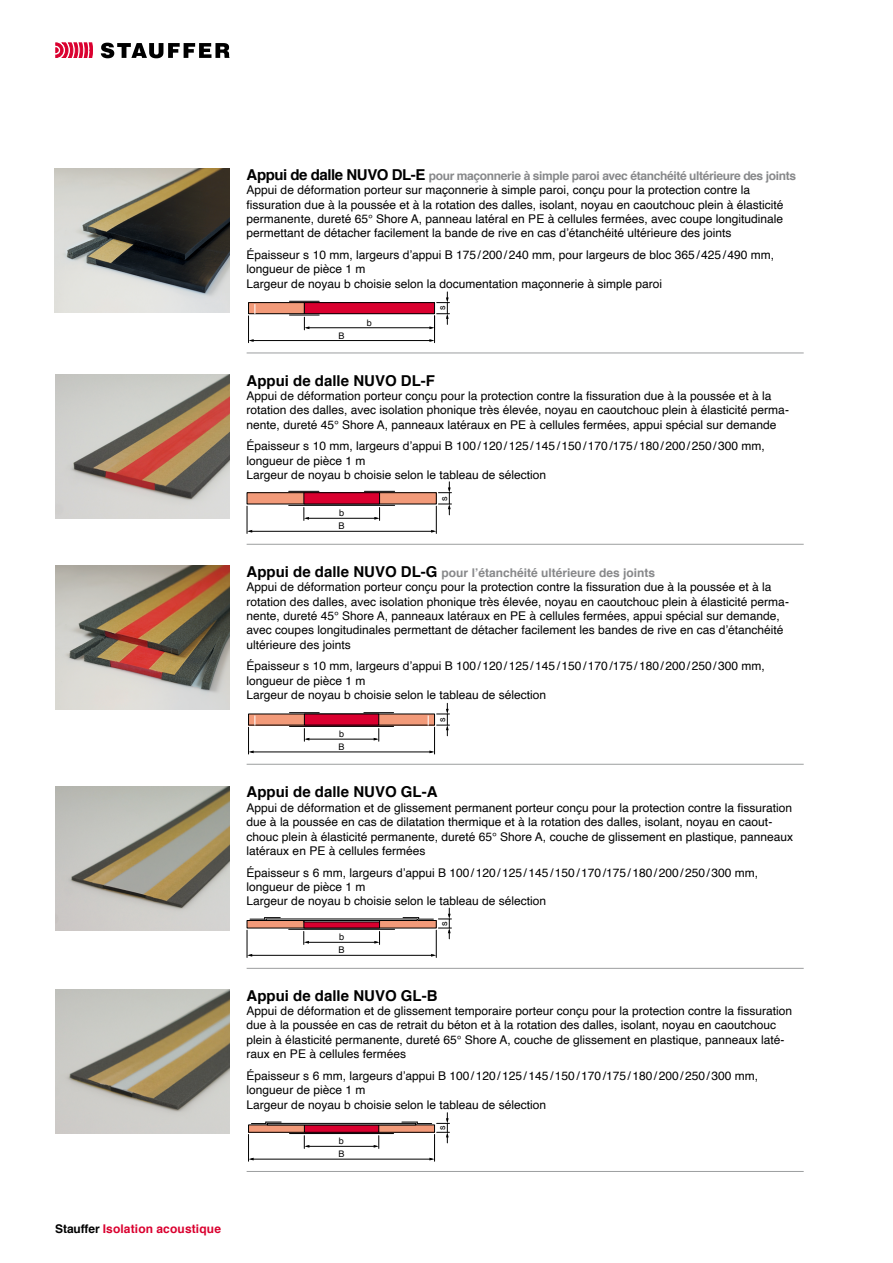
<style>
.page{position:relative;width:893px;height:1263px;background:#fff}
.page>*{position:absolute;margin:0;border:0;box-sizing:border-box;transform-origin:0 0}
.Titel_2{font:700 15px "Helvetica";color:#000}
.Fliesstext{font:12px/14.4px "Helvetica";color:#000}
.Titel_2-2{font:700 12px "Helvetica";letter-spacing:-.03em;color:#87888a}
.Titel_2-3{font:700 12px "Helvetica";color:#87888a}
.t1{font:700 12px "Helvetica";letter-spacing:.01em;color:#da002f}
.t2{font:9.15px "Helvetica";color:#000}
.t3{font:9px "Helvetica";color:#000}
.s1{font-size:15px;color:#000}
.s2{color:#000}
</style>
<div class="page">
<img style="left:55px;top:989px;width:175px;height:144px">
<hr style="left:247px;top:1171px;width:557px;height:1px;background:#9c9e9f">
<div style="left:249px;top:1125px;width:186px;height:7px;background:#f29a79"></div>
<div style="left:248px;top:1124px;width:187px;height:9px;border:1px solid #000"></div>
<div style="left:304px;top:1125px;width:75px;height:7px;background:#da002f"></div>
<div style="left:304px;top:1124px;width:75px;height:9px;border:1px solid #000"></div>
<svg style="left:248px;top:1134px;width:6px;height:27px"></svg>
<hr style="left:251px;top:1159px;width:181px;height:1px;background:#000">
<svg style="left:304px;top:1136px;width:5px;height:12px"></svg>
<svg style="left:374px;top:1136px;width:5px;height:12px"></svg>
<hr style="left:307px;top:1146px;width:69px;height:1px;background:#000">
<hr style="left:289px;top:1133px;width:105px;height:1px;background:#000">
<div style="left:267px;top:1123px;width:149px;height:2px;border:1px solid #000"></div>
<svg style="left:251px;top:1122px;width:30px;height:2px"></svg>
<svg style="left:402px;top:1113px;width:47px;height:48px"></svg>
<img style="left:55px;top:786px;width:175px;height:144px">
<hr style="left:247px;top:968px;width:557px;height:1px;background:#9c9e9f">
<svg style="left:247px;top:920px;width:189px;height:8px"></svg>
<svg style="left:305px;top:922px;width:73px;height:4px"></svg>
<svg style="left:247px;top:930px;width:5px;height:27px"></svg>
<hr style="left:250px;top:955px;width:184px;height:1px;background:#000">
<svg style="left:303px;top:931px;width:6px;height:13px"></svg>
<svg style="left:374px;top:931px;width:6px;height:13px"></svg>
<hr style="left:306px;top:942px;width:71px;height:1px;background:#000">
<hr style="left:289px;top:929px;width:106px;height:1px;background:#000">
<div style="left:266px;top:918px;width:152px;height:3px;border:1px solid #000"></div>
<div style="left:303px;top:920px;width:77px;height:2px;border:1px solid #000"></div>
<svg style="left:250px;top:917px;width:30px;height:3px"></svg>
<svg style="left:403px;top:908px;width:48px;height:49px"></svg>
<img style="left:55px;top:374px;width:175px;height:144px">
<hr style="left:247px;top:544px;width:557px;height:1px;background:#9c9e9f">
<div style="left:247px;top:493px;width:189px;height:11px;background:#f29a79"></div>
<div style="left:247px;top:492px;width:190px;height:12px;border:1px solid #000"></div>
<div style="left:304px;top:493px;width:76px;height:11px;background:#da002f"></div>
<div style="left:303px;top:492px;width:77px;height:12px;border:1px solid #000"></div>
<hr style="left:289px;top:491px;width:30px;height:1px;background:#000">
<svg style="left:247px;top:506px;width:5px;height:27px"></svg>
<hr style="left:250px;top:531px;width:184px;height:1px;background:#000">
<svg style="left:304px;top:507px;width:5px;height:13px"></svg>
<svg style="left:374px;top:507px;width:6px;height:13px"></svg>
<hr style="left:306px;top:518px;width:71px;height:1px;background:#000">
<svg style="left:431px;top:482px;width:20px;height:51px"></svg>
<hr style="left:364px;top:491px;width:31px;height:1px;background:#000">
<hr style="left:289px;top:505px;width:106px;height:1px;background:#000">
<img style="left:55px;top:565px;width:175px;height:145px">
<hr style="left:247px;top:764px;width:557px;height:1px;background:#9c9e9f">
<div style="left:249px;top:714px;width:186px;height:11px;background:#f29a79"></div>
<div style="left:304px;top:714px;width:75px;height:11px;background:#da002f"></div>
<div style="left:304px;top:713px;width:75px;height:12px;border:1px solid #000"></div>
<hr style="left:289px;top:712px;width:30px;height:1px;background:#000">
<hr style="left:251px;top:752px;width:181px;height:1px;background:#000">
<svg style="left:304px;top:728px;width:5px;height:13px"></svg>
<svg style="left:374px;top:728px;width:5px;height:13px"></svg>
<hr style="left:307px;top:739px;width:69px;height:1px;background:#000">
<hr style="left:364px;top:712px;width:30px;height:1px;background:#000">
<hr style="left:289px;top:726px;width:105px;height:1px;background:#000">
<svg style="left:248px;top:715px;width:7px;height:39px"></svg>
<svg style="left:428px;top:703px;width:21px;height:51px"></svg>
<img style="left:55px;top:169px;width:174px;height:144px">
<hr style="left:247px;top:353px;width:557px;height:1px;background:#9c9e9f">
<div style="left:304px;top:305px;width:75px;height:10px;border:1px solid #fff"></div>
<div style="left:249px;top:303px;width:55px;height:11px;background:#f29a79"></div>
<div style="left:248px;top:302px;width:57px;height:12px;border:1px solid #000"></div>
<div style="left:304px;top:303px;width:131px;height:11px;background:#da002f"></div>
<div style="left:304px;top:302px;width:131px;height:12px;border:1px solid #000"></div>
<hr style="left:289px;top:301px;width:30px;height:1px;background:#000">
<hr style="left:251px;top:340px;width:181px;height:1px;background:#000">
<svg style="left:304px;top:317px;width:5px;height:13px"></svg>
<hr style="left:307px;top:327px;width:125px;height:1px;background:#000">
<svg style="left:429px;top:292px;width:20px;height:51px"></svg>
<hr style="left:289px;top:315px;width:30px;height:1px;background:#000">
<svg style="left:248px;top:304px;width:7px;height:39px"></svg>
<svg style="left:55px;top:43px;width:38px;height:15px"></svg>
<svg style="left:101px;top:43px;width:129px;height:15px"></svg>
<p class="Titel_2-2" style="left:247px;top:166px;width:551px"><span class="s1">Appui de dalle NUVO DL-E</span> pour maçonnerie à simple paroi avec étanchéité ultérieure des joints</p>
<p class="Fliesstext" style="left:247px;top:183px;width:538px">Appui de déformation porteur sur maçonnerie à simple paroi, conçu pour la protection contre la fissuration due à la poussée et à la rotation des dalles, isolant, noyau en caoutchouc plein à élasticité permanente, dureté 65° Shore A, panneau latéral en PE à cellules fermées, avec coupe longitudinale permettant de détacher facilement la bande de rive en cas d’étanchéité ultérieure des joints</p>
<p class="Fliesstext" style="left:247px;top:248px;width:529px">Épaisseur s 10 mm, largeurs d’appui B 175/200/240 mm, pour largeurs de bloc 365/425/490 mm, longueur de pièce 1 m<br>Largeur de noyau b choisie selon la documentation maçonnerie à simple paroi</p>
<p class="t3" style="left:339px;top:328px;width:8px">B</p>
<p class="t3" style="left:367px;top:316px;width:7px">b</p>
<p class="t3" style="left:435px;top:310px;width:6px;rotate:-90deg">s</p>
<p class="Titel_2" style="left:247px;top:368px;width:190px">Appui de dalle NUVO DL-F</p>
<p class="Fliesstext" style="left:247px;top:389px;width:544px">Appui de déformation porteur conçu pour la protection contre la fissuration due à la poussée et à la rotation des dalles, avec isolation phonique très élevée, noyau en caoutchouc plein à élasticité perma&shy;nente, dureté 45° Shore A, panneaux latéraux en PE à cellules fermées, appui spécial sur demande</p>
<p class="Fliesstext" style="left:247px;top:439px;width:520px">Épaisseur s 10 mm, largeurs d’appui B 100/120/125/145/150/170/175/180/200/250/300 mm, longueur de pièce 1 m<br>Largeur de noyau b choisie selon le tableau de sélection</p>
<p class="t2" style="left:339px;top:506px;width:7px">b</p>
<p class="t2" style="left:339px;top:519px;width:8px">B</p>
<p class="t2" style="left:437px;top:501px;width:6px;rotate:-90deg">s</p>
<p class="Titel_2-3" style="left:247px;top:563px;width:410px"><span class="s1">Appui de dalle NUVO DL-G</span> pour l’étanchéité ultérieure des joints</p>
<p class="Fliesstext" style="left:247px;top:580px;width:544px">Appui de déformation porteur conçu pour la protection contre la fissuration due à la poussée et à la rotation des dalles, avec isolation phonique très élevée, noyau en caoutchouc plein à élasticité perma&shy;nente, dureté 45° Shore A, panneaux latéraux en PE à cellules fermées, appui spécial sur demande, avec coupes longitudinales permettant de détacher facilement les bandes de rive en cas d’étanchéité ultérieure des joints</p>
<p class="Fliesstext" style="left:247px;top:659px;width:520px">Épaisseur s 10 mm, largeurs d’appui B 100/120/125/145/150/170/175/180/200/250/300 mm, longueur de pièce 1 m<br>Largeur de noyau b choisie selon le tableau de sélection</p>
<p class="t3" style="left:339px;top:727px;width:7px">b</p>
<p class="t3" style="left:339px;top:740px;width:8px">B</p>
<p class="t3" style="left:435px;top:722px;width:6px;rotate:-90deg">s</p>
<p class="Titel_2" style="left:247px;top:780px;width:192px">Appui de dalle NUVO GL-A</p>
<p class="Fliesstext" style="left:247px;top:801px;width:548px">Appui de déformation et de glissement permanent porteur conçu pour la protection contre la fissuration due à la poussée en cas de dilatation thermique et à la rotation des dalles, isolant, noyau en caout&shy;chouc plein à élasticité permanente, dureté 65° Shore A, couche de glissement en plastique, panneaux latéraux en PE à cellules fermées</p>
<p class="Fliesstext" style="left:247px;top:865px;width:513px">Épaisseur s 6 mm, largeurs d’appui B 100/120/125/145/150/170/175/180/200/250/300 mm, longueur de pièce 1 m<br>Largeur de noyau b choisie selon le tableau de sélection</p>
<p class="t2" style="left:339px;top:943px;width:8px">B</p>
<p class="t2" style="left:437px;top:926px;width:6px;rotate:-90deg">s</p>
<p class="t2" style="left:339px;top:930px;width:7px">b</p>
<p class="Titel_2" style="left:247px;top:983px;width:192px">Appui de dalle NUVO GL-B</p>
<p class="Fliesstext" style="left:247px;top:1004px;width:547px">Appui de déformation et de glissement temporaire porteur conçu pour la protection contre la fissuration due à la poussée en cas de retrait du béton et à la rotation des dalles, isolant, noyau en caoutchouc plein à élasticité permanente, dureté 65° Shore A, couche de glissement en plastique, panneaux laté&shy;raux en PE à cellules fermées</p>
<p class="Fliesstext" style="left:247px;top:1069px;width:513px">Épaisseur s 6 mm, largeurs d’appui B 100/120/125/145/150/170/175/180/200/250/300 mm, longueur de pièce 1 m<br>Largeur de noyau b choisie selon le tableau de sélection</p>
<p class="t3" style="left:339px;top:1147px;width:8px">B</p>
<p class="t3" style="left:435px;top:1130px;width:6px;rotate:-90deg">s</p>
<p class="t3" style="left:339px;top:1134px;width:7px">b</p>
<p class="t1" style="left:55px;top:1219px;width:167px"><span class="s2">Stauffer</span> Isolation acoustique</p>
</div>
